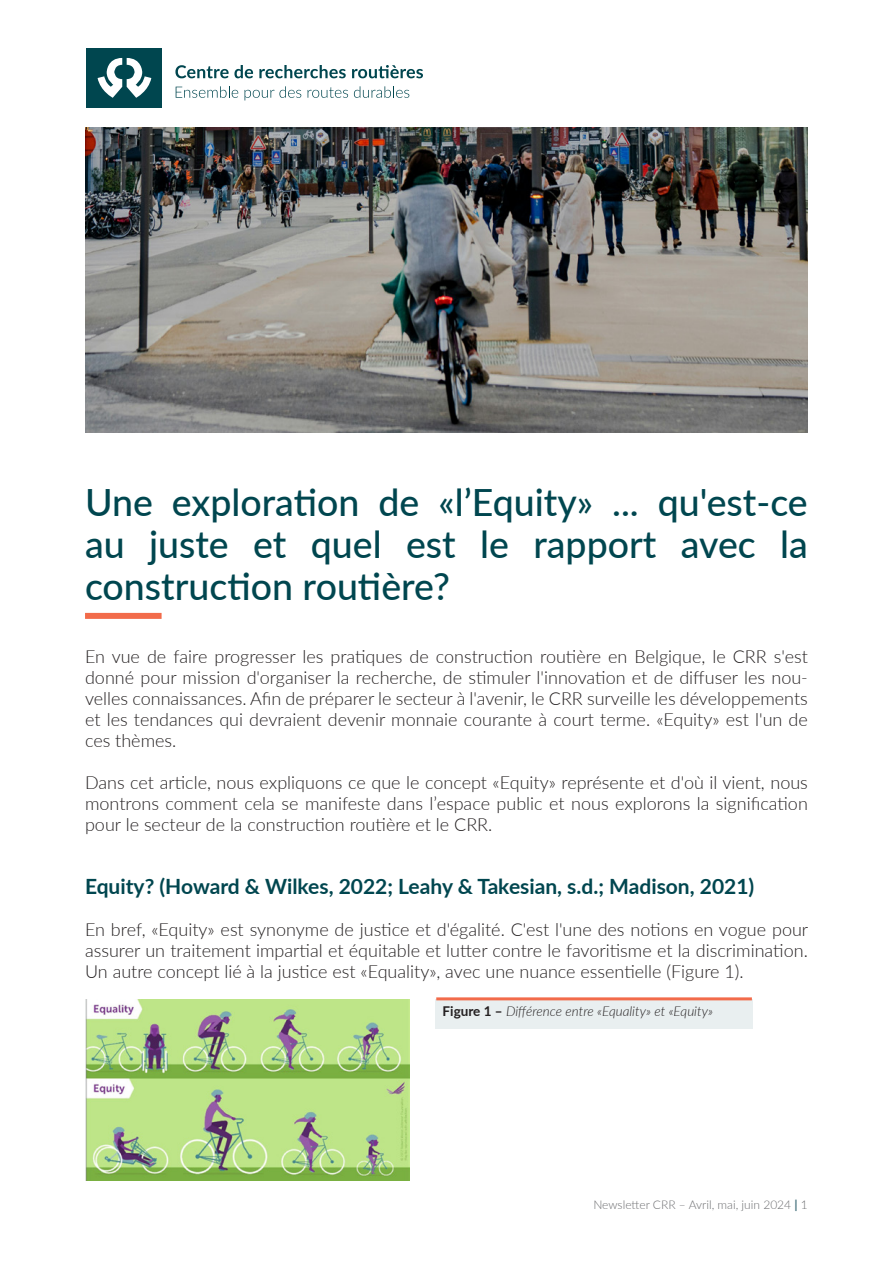
<style>
.page{position:relative;width:893px;height:1263px;background:#fff}
.page>*{position:absolute;margin:0;border:0;box-sizing:border-box;transform-origin:0 0}
.t1{font:500 37.5px/42px "Lato";color:#00464f;text-align:justify}
.h2_sans_num{font:700 21px "Lato";color:#00464f}
.texte{font:300 18px/21px "Lato";color:#231f20;text-align:justify}
.legend{font:italic 300 13.5px "Lato";color:#231f20}
.t2{font:300 12px "Lato";color:#6c6d70}
.s1{font-weight:700;font-style:normal}
.s2{font-weight:800;color:#507b85}
</style>
<div class="page">
<div style="left:87px;top:48px;width:75px;height:60px;background:#00464f"></div>
<svg style="left:98px;top:58px;width:53px;height:40px"></svg>
<svg style="left:175px;top:65px;width:78px;height:13px"></svg>
<svg style="left:259px;top:65px;width:87px;height:13px"></svg>
<svg style="left:352px;top:65px;width:71px;height:13px"></svg>
<svg style="left:176px;top:86px;width:62px;height:12px"></svg>
<svg style="left:245px;top:86px;width:56px;height:14px"></svg>
<svg style="left:308px;top:87px;width:40px;height:11px"></svg>
<svg style="left:354px;top:86px;width:55px;height:12px"></svg>
<div style="left:85px;top:613px;width:77px;height:6px;background:#f26b4a"></div>
<img style="left:85px;top:128px;width:723px;height:304px">
<img style="left:85px;top:999px;width:325px;height:182px">
<div style="left:435px;top:999px;width:318px;height:30px;background:#e9eff0"></div>
<hr style="left:436px;top:997px;width:316px;height:3px;background:#f26b4a">
<p class="t1" style="left:85px;top:480px;width:724px">Une exploration de «l’Equity» ... qu'est-ce au juste et quel est le rapport avec la construction routière?</p>
<p class="texte" style="left:85px;top:645px;width:724px">En vue de faire progresser les pratiques de construction routière en Belgique, le CRR s'est donné pour mission d'organiser la recherche, de stimuler l'innovation et de diffuser les nou&shy;velles connaissances. Afin de préparer le secteur à l'avenir, le CRR surveille les développements et les tendances qui devraient devenir monnaie courante à court terme. «Equity» est l'un de ces thèmes.</p>
<p class="texte" style="left:85px;top:771px;width:724px">Dans cet article, nous expliquons ce que le concept «Equity» représente et d'où il vient, nous montrons comment cela se manifeste dans l’espace public et nous explorons la signification pour le secteur de la construction routière et le CRR.</p>
<p class="h2_sans_num" style="left:85px;top:871px;width:671px">Equity? (Howard &amp; Wilkes, 2022; Leahy &amp; Takesian, s.d.; Madison, 2021)</p>
<p class="texte" style="left:85px;top:918px;width:725px">En bref, «Equity» est synonyme de justice et d'égalité. C'est l'une des notions en vogue pour assurer un traitement impartial et équitable et lutter contre le favoritisme et la discrimination.<br>Un autre concept lié à la justice est «Equality», avec une nuance essentielle (Figure 1).</p>
<p class="legend" style="left:443px;top:1002px;width:272px"><span class="s1">Figure 1 –</span> Différence entre «Equality» et «Equity»</p>
<p class="t2" style="left:593px;top:1196px;width:216px">Newsletter CRR – Avril, mai, juin 2024 <span class="s2">|</span> 1</p>
</div>
